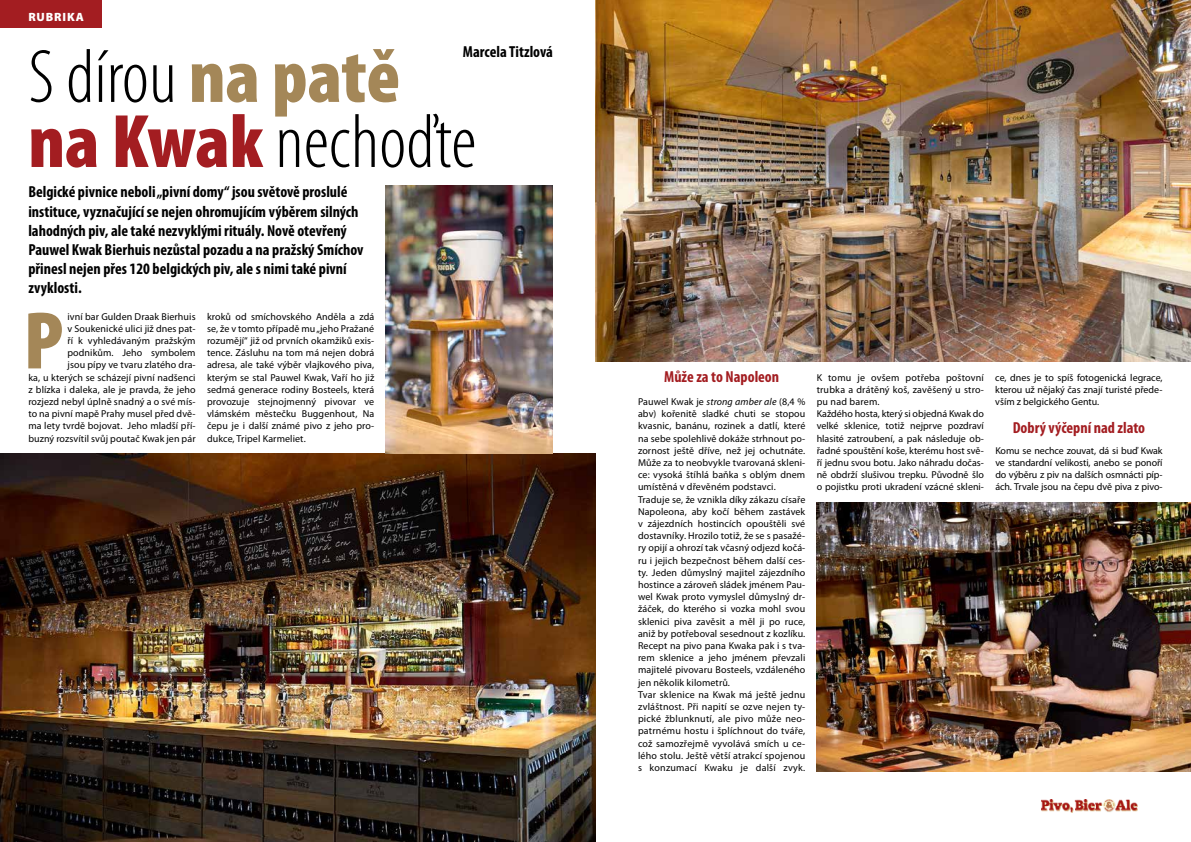
<style>
.page{position:relative;width:1191px;height:842px;background:#fff}
.page>*{position:absolute;margin:0;border:0;box-sizing:border-box;transform-origin:0 0}
.t1{font:900 condensed 82.4px "Myriad Pro";color:#a48758}
.t2{font:300 condensed 76.3px/65px "Myriad Pro";color:#000}
.t3{font:700 condensed 16px/19.2px "Myriad Pro";color:#000}
.t4{font:700 condensed 16px "Myriad Pro";color:#a31d21}
.t5{font:900 12px "Myriad Pro";letter-spacing:.07em;color:#fff}
.t6{font:10px/12.2px "Myriad Pro";letter-spacing:.01em;color:#000;text-align:justify}
.s1{font-weight:900;color:#a48758}
.s2{font-weight:900;color:#a31d21}
.s3{font-style:italic}
</style>
<div class="page">
<div style="left:0;top:0;width:102px;height:28px;background:#a31d21"></div>
<img style="left:1041px;top:799px;width:96px;height:13px">
<img style="left:0;top:453px;width:595px;height:389px">
<img style="left:595px;top:0;width:596px;height:362px">
<img style="left:386px;top:185px;width:167px;height:269px">
<img style="left:816px;top:503px;width:375px;height:268px">
<p class="t5" style="left:28px;top:9px;width:57px">RUBRIKA</p>
<h3 class="t3" style="left:463px;top:42px;width:92px">Marcela Titzlová</h3>
<h2 class="t2" style="left:28px;top:44px;width:449px">S dírou <span class="s1">na patě </span><span class="s2">na Kwak</span> nechoďte</h2>
<p class="t3" style="left:28px;top:182px;width:337px">Belgické pivnice neboli „pivní domy“ jsou světově proslulé instituce, vyznačující se nejen ohromujícím výběrem silných lahodných piv, ale také nezvyklými rituály. Nově otevřený Pauwel Kwak Bierhuis nezůstal pozadu a na pražský Smíchov přinesl nejen přes 120 belgických piv, ale s nimi také pivní zvyklosti.</p>
<h1 class="t1" style="left:24px;top:288px;width:41px">P</h1>
<p class="t6" style="left:28px;top:310px;width:169px;text-align:right">ivní bar Gulden Draak Bierhuis<br>v Soukenické ulici již dnes pat-<br>ří k vyhledávaným pražským podnikům. Jeho symbolem<br>jsou pípy ve tvaru zlatého dra-<br>ka, u kterých se scházejí pivní nadšenci z blízka i daleka, ale je pravda, že jeho rozjezd nebyl úplně snadný a o své mís&shy;to na pivní mapě Prahy musel před dvě&shy;ma lety tvrdě bojovat. Jeho mladší pří&shy;buzný rozsvítil svůj poutač Kwak jen pár</p>
<p class="t6" style="left:207px;top:310px;width:169px">kroků od smíchovského Anděla a zdá se, že v tomto případě mu „jeho Pražané rozumějí“ již od prvních okamžiků exis&shy;tence. Zásluhu na tom má nejen dobrá adresa, ale také výběr vlajkového piva, kterým se stal Pauwel Kwak, Vaří ho již sedmá generace rodiny Bosteels, která provozuje stejnojmenný pivovar ve vlámském městečku Buggenhout, Na čepu je i další známé pivo z jeho pro&shy;dukce, Tripel Karmeliet.</p>
<h3 class="t4" style="left:664px;top:367px;width:116px">Může za to Napoleon</h3>
<p class="t6" style="left:638px;top:395px;width:169px;text-align:left">Pauwel Kwak je <span class="s3">strong amber ale</span> (8,4 % abv) kořenitě sladké chuti se stopou kvasnic, banánu, rozinek a datlí, které na sebe spolehlivě dokáže strhnout po&shy;zornost ještě dříve, než jej ochutnáte.<br>Může za to neobvykle tvarovaná skleni&shy;ce: vysoká štíhlá baňka s oblým dnem umístěná v dřevěném podstavci.<br>Traduje se, že vznikla díky zákazu císaře Napoleona, aby kočí během zastávek v zájezdních hostincích opouštěli své dostavníky. Hrozilo totiž, že se s pasažé&shy;ry opijí a ohrozí tak včasný odjezd kočá&shy;ru i jejich bezpečnost během další ces&shy;ty. Jeden důmyslný majitel zájezdního hostince a zároveň sládek jménem Pau&shy;wel Kwak proto vymyslel důmyslný dr&shy;žáček, do kterého si vozka mohl svou sklenici piva zavěsit a měl ji po ruce, aniž by potřeboval sesednout z kozlíku.<br>Recept na pivo pana Kwaka pak i s tva&shy;rem sklenice a jeho jménem převzali majitelé pivovaru Bosteels, vzdáleného jen několik kilometrů.<br>Tvar sklenice na Kwak má ještě jednu zvláštnost. Při napití se ozve nejen ty&shy;pické žblunknutí, ale pivo může neo&shy;patrnému hostu i šplíchnout do tváře, což samozřejmě vyvolává smích u ce&shy;lého stolu. Ještě větší atrakcí spojenou s konzumací Kwaku je další zvyk.</p>
<p class="t6" style="left:816px;top:371px;width:169px;text-align:left">K tomu je ovšem potřeba poštovní trubka a drátěný koš, zavěšený u stro&shy;pu nad barem.<br>Každého hosta, který si objedná Kwak do velké sklenice, totiž nejprve pozdraví hlasité zatroubení, a pak následuje ob&shy;řadné spouštění koše, kterému host svě&shy;ří jednu svou botu. Jako náhradu dočas&shy;ně obdrží slušivou trepku. Původně šlo o pojistku proti ukradení vzácné skleni-</p>
<p class="t6" style="left:995px;top:371px;width:169px">ce, dnes je to spíš fotogenická legrace, kterou už nějaký čas znají turisté přede&shy;vším z belgického Gentu.</p>
<h3 class="t4" style="left:1012px;top:418px;width:134px">Dobrý výčepní nad zlato</h3>
<p class="t6" style="left:995px;top:444px;width:169px">Komu se nechce zouvat, dá si buď Kwak ve standardní velikosti, anebo se ponoří do výběru z piv na dalších osmnácti píp&shy;ách. Trvale jsou na čepu dvě piva z pivo-</p>
</div>
